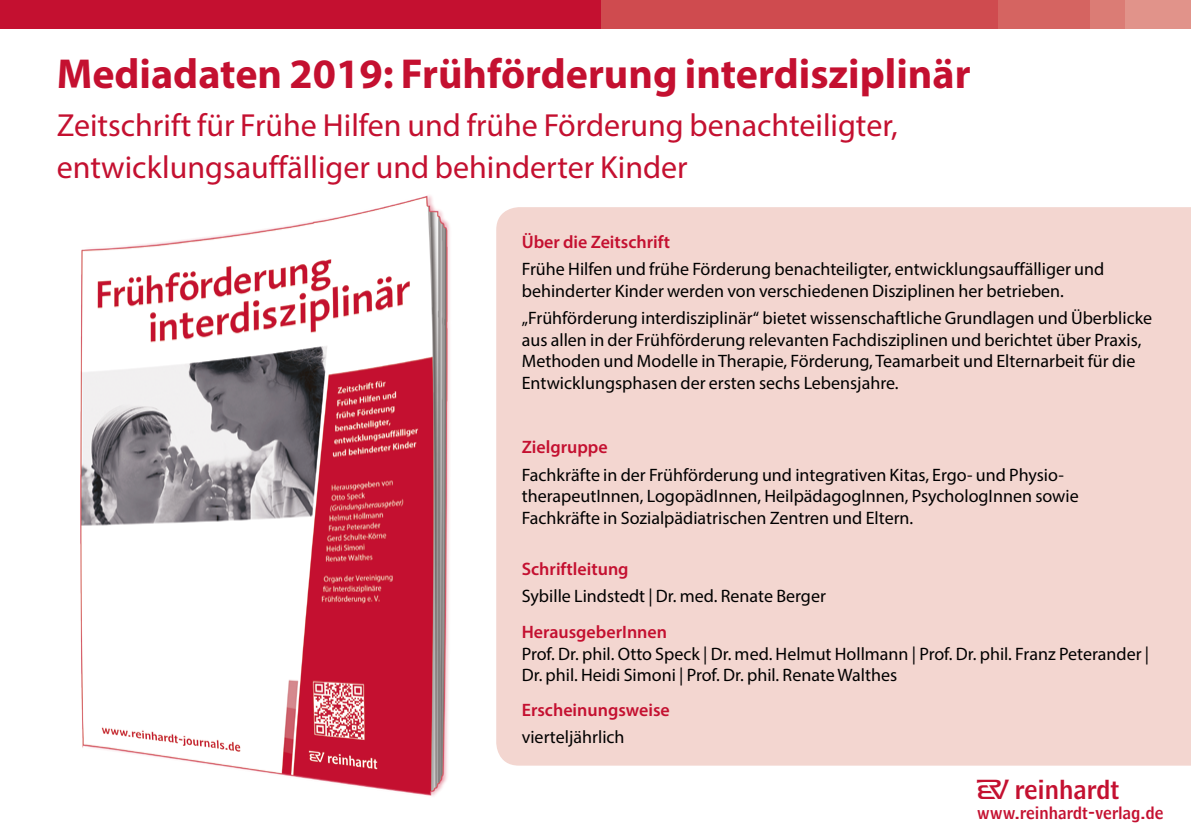
<style>
.page{position:relative;width:1191px;height:840px;background:#fff}
.page>*{position:absolute;margin:0;border:0;box-sizing:border-box;transform-origin:0 0}
.t1{font:700 42px "Myriad Pro";color:#c41030}
.t2{font:40px "Reinhardt";color:#c41030}
.t3{font:32px/42px "Myriad Pro";color:#c41030}
.t4{font:26px "Reinhardt";color:#c41030}
.t5{font:18px/21.6px "Myriad Pro";color:#000}
.t6{font:600 18px "Myriad Pro";color:#c41030}
</style>
<div class="page">
<img style="left:80px;top:195px;width:370px;height:601px">
<div style="left:0;top:0;width:601px;height:28px;background:#c41030"></div>
<div style="left:601px;top:0;width:397px;height:28px;background:#cf4b4f"></div>
<div style="left:998px;top:0;width:100px;height:28px;background:#d56461"></div>
<div style="left:1090px;top:0;width:40px;height:28px;background:#db7c75"></div>
<div style="left:1125px;top:0;width:66px;height:28px;background:#e1938a"></div>
<div style="left:496px;top:207px;width:695px;height:558px;background:#f3d6d0"></div>
<h1 class="t1" style="left:57px;top:47px;width:915px">Mediadaten 2019: Frühförderung interdisziplinär</h1>
<h3 class="t3" style="left:57px;top:104px;width:842px">Zeitschrift für Frühe Hilfen und frühe Förderung benachteiligter, entwicklungsauffälliger und behinderter Kinder</h3>
<p class="t6" style="left:522px;top:230px;width:150px">Über die Zeitschrift</p>
<p class="t5" style="left:522px;top:258px;width:584px">Frühe Hilfen und frühe Förderung benachteiligter, entwicklungsauffälliger und behinderter Kinder werden von verschiedenen Disziplinen her betrieben.</p>
<p class="t5" style="left:522px;top:306px;width:632px">„Frühförderung interdisziplinär“ bietet wissenschaftliche Grundlagen und Überblicke aus allen in der Frühförderung relevanten Fachdisziplinen und berichtet über Praxis, Methoden und Modelle in Therapie, Förderung, Teamarbeit und Elternarbeit für die Entwicklungsphasen der ersten sechs Lebensjahre.</p>
<p class="t6" style="left:522px;top:435px;width:87px">Zielgruppe</p>
<p class="t5" style="left:522px;top:463px;width:558px">Fachkräfte in der Frühförderung und integrativen Kitas, Ergo- und Physio&shy;therapeutInnen, LogopädInnen, HeilpädagogInnen, PsychologInnen sowie<br>Fachkräfte in Sozialpädiatrischen Zentren und Eltern.</p>
<p class="t6" style="left:522px;top:557px;width:108px">Schriftleitung</p>
<p class="t5" style="left:522px;top:584px;width:306px">Sybille Lindstedt | Dr. med. Renate Berger</p>
<p class="t6" style="left:522px;top:620px;width:147px">HerausgeberInnen</p>
<p class="t5" style="left:522px;top:642px;width:629px">Prof. Dr. phil. Otto Speck | Dr. med. Helmut Hollmann | Prof. Dr. phil. Franz Peterander |<br>Dr. phil. Heidi Simoni | Prof. Dr. phil. Renate Walthes</p>
<p class="t6" style="left:522px;top:697px;width:150px">Erscheinungsweise</p>
<p class="t5" style="left:522px;top:725px;width:104px">vierteljährlich</p>
<h2 class="t2" style="left:978px;top:768px;width:142px">a</h2>
<h3 class="t4" style="left:978px;top:798px;width:186px">w</h3>
</div>
